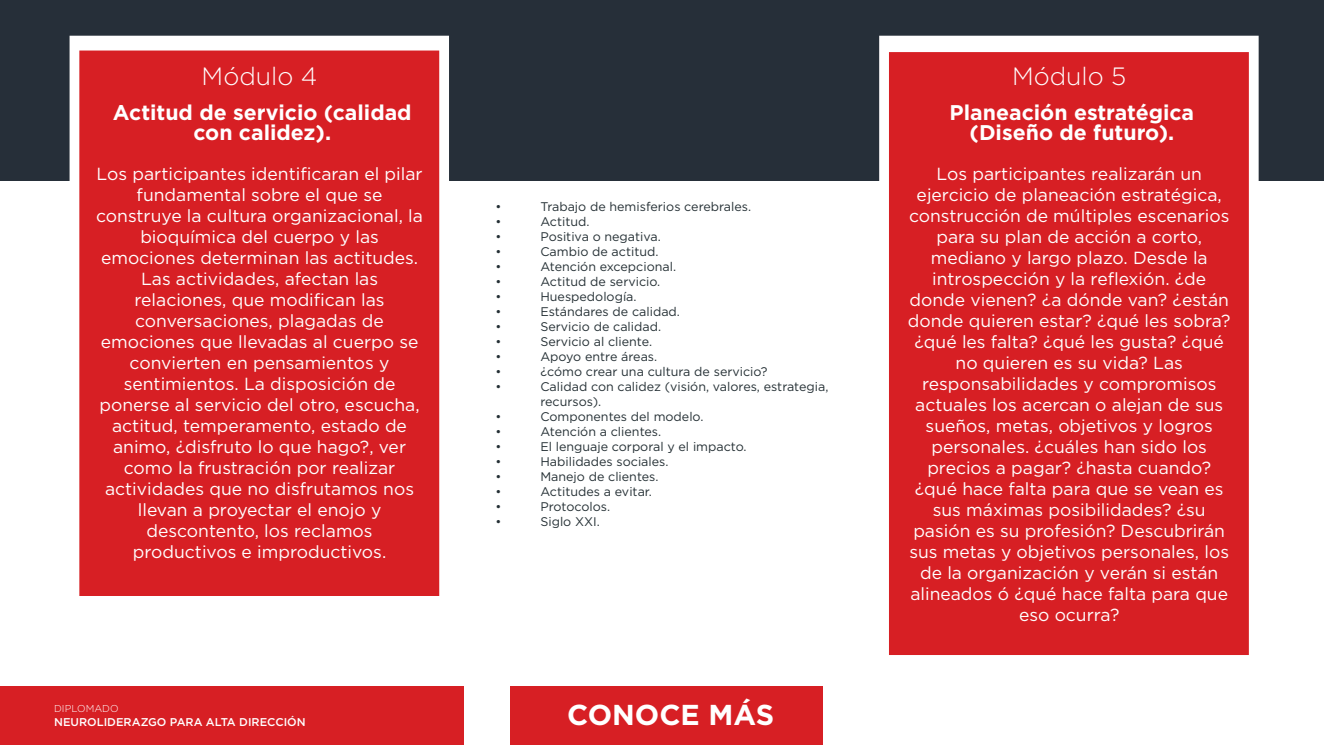
<style>
.page{position:relative;width:1324px;height:745px;background:#fff}
.page>*{position:absolute;margin:0;border:0;box-sizing:border-box;transform-origin:0 0}
.t1{font:700 28.75px "Gotham";color:#fff}
.t2{font:300 25px "Gotham";color:#fff}
.t3{font:700 21.25px/20px "Gotham";color:#fff;text-align:center}
.t4{font:17.5px/21px "Gotham";color:#fff;text-align:center}
.t5{font:12.5px/15px "Gotham";color:#253035}
.t6{font:500 11.25px "Gotham";color:#fff}
.t7{font:300 10px "Gotham";color:#fff}
</style>
<div class="page">
<div style="left:0;top:0;width:1323px;height:180px;background:#262f39"></div>
<div style="left:511px;top:686px;width:312px;height:58px;background:#d71f24"></div>
<svg style="left:70px;top:36px;width:379px;height:560px;background:#da2f34"></svg>
<svg style="left:879px;top:36px;width:379px;height:619px;background:#d92f34"></svg>
<div style="left:0;top:686px;width:463px;height:58px;background:#d71f24"></div>
<h2 class="t2" style="left:202px;top:60px;width:117px">Módulo 4</h2>
<p class="t3" style="left:113px;top:102px;width:300px">Actitud de servicio (calidad con calidez).</p>
<p class="t4" style="left:96px;top:163px;width:328px">Los participantes identificaran el pilar fundamental sobre el que se construye la cultura organizacional, la bioquímica del cuerpo y las emociones determinan las actitudes.<br>Las actividades, afectan las relaciones, que modifican las conversaciones, plagadas de emociones que llevadas al cuerpo se convierten en pensamientos y sentimientos. La disposición de ponerse al servicio del otro, escucha, actitud, temperamento, estado de animo, ¿disfruto lo que hago?, ver como la frustración por realizar actividades que no disfrutamos nos llevan a proyectar el enojo y descontento, los reclamos productivos e improductivos.</p>
<p class="t7" style="left:54px;top:701px;width:66px">DIPLOMADO</p>
<p class="t6" style="left:54px;top:714px;width:253px">NEUROLIDERAZGO PARA ALTA DIRECCIÓN</p>
<p class="t5" style="left:495px;top:198px;width:7px">•</p>
<p class="t5" style="left:540px;top:198px;width:212px">Trabajo de hemisferios cerebrales.</p>
<p class="t5" style="left:495px;top:213px;width:7px">•</p>
<p class="t5" style="left:540px;top:213px;width:51px">Actitud.</p>
<p class="t5" style="left:495px;top:228px;width:7px">•</p>
<p class="t5" style="left:540px;top:228px;width:122px">Positiva o negativa.</p>
<p class="t5" style="left:495px;top:243px;width:7px">•</p>
<p class="t5" style="left:540px;top:243px;width:120px">Cambio de actitud.</p>
<p class="t5" style="left:495px;top:258px;width:7px">•</p>
<p class="t5" style="left:540px;top:258px;width:137px">Atención excepcional.</p>
<p class="t5" style="left:495px;top:273px;width:7px">•</p>
<p class="t5" style="left:540px;top:273px;width:121px">Actitud de servicio.</p>
<p class="t5" style="left:495px;top:288px;width:7px">•</p>
<p class="t5" style="left:540px;top:288px;width:98px">Huespedología.</p>
<p class="t5" style="left:495px;top:303px;width:7px">•</p>
<p class="t5" style="left:540px;top:303px;width:141px">Estándares de calidad.</p>
<p class="t5" style="left:495px;top:318px;width:7px">•</p>
<p class="t5" style="left:540px;top:318px;width:122px">Servicio de calidad.</p>
<p class="t5" style="left:495px;top:333px;width:7px">•</p>
<p class="t5" style="left:540px;top:333px;width:113px">Servicio al cliente.</p>
<p class="t5" style="left:495px;top:348px;width:7px">•</p>
<p class="t5" style="left:540px;top:348px;width:118px">Apoyo entre áreas.</p>
<p class="t5" style="left:495px;top:363px;width:7px">•</p>
<p class="t5" style="left:540px;top:363px;width:229px">¿cómo crear una cultura de servicio?</p>
<p class="t5" style="left:495px;top:378px;width:7px">•</p>
<p class="t5" style="left:540px;top:378px;width:289px">Calidad con calidez (visión, valores, estrategia, recursos).</p>
<p class="t5" style="left:495px;top:408px;width:7px">•</p>
<p class="t5" style="left:540px;top:408px;width:165px">Componentes del modelo.</p>
<p class="t5" style="left:495px;top:423px;width:7px">•</p>
<p class="t5" style="left:540px;top:423px;width:122px">Atención a clientes.</p>
<p class="t5" style="left:495px;top:438px;width:7px">•</p>
<p class="t5" style="left:540px;top:438px;width:208px">El lenguaje corporal y el impacto.</p>
<p class="t5" style="left:495px;top:453px;width:7px">•</p>
<p class="t5" style="left:540px;top:453px;width:130px">Habilidades sociales.</p>
<p class="t5" style="left:495px;top:468px;width:7px">•</p>
<p class="t5" style="left:540px;top:468px;width:120px">Manejo de clientes.</p>
<p class="t5" style="left:495px;top:483px;width:7px">•</p>
<p class="t5" style="left:540px;top:483px;width:113px">Actitudes a evitar.</p>
<p class="t5" style="left:495px;top:498px;width:7px">•</p>
<p class="t5" style="left:540px;top:498px;width:71px">Protocolos.</p>
<p class="t5" style="left:495px;top:513px;width:7px">•</p>
<p class="t5" style="left:540px;top:513px;width:61px">Siglo XXI.</p>
<h1 class="t1" style="left:567px;top:695px;width:209px">CONOCE MÁS</h1>
<h2 class="t2" style="left:1012px;top:60px;width:116px">Módulo 5</h2>
<p class="t3" style="left:949px;top:102px;width:246px">Planeación estratégica (Diseño de futuro).</p>
<p class="t4" style="left:907px;top:163px;width:324px">Los participantes realizarán un ejercicio de planeación estratégica, construcción de múltiples escenarios para su plan de acción a corto, mediano y largo plazo. Desde la introspección y la reflexión. ¿de donde vienen? ¿a dónde van? ¿están donde quieren estar? ¿qué les sobra? ¿qué les falta? ¿qué les gusta? ¿qué no quieren es su vida? Las responsabilidades y compromisos actuales los acercan o alejan de sus sueños, metas, objetivos y logros personales. ¿cuáles han sido los precios a pagar? ¿hasta cuando? ¿qué hace falta para que se vean es sus máximas posibilidades? ¿su pasión es su profesión? Descubrirán sus metas y objetivos personales, los de la organización y verán si están alineados ó ¿qué hace falta para que eso ocurra?</p>
</div>
